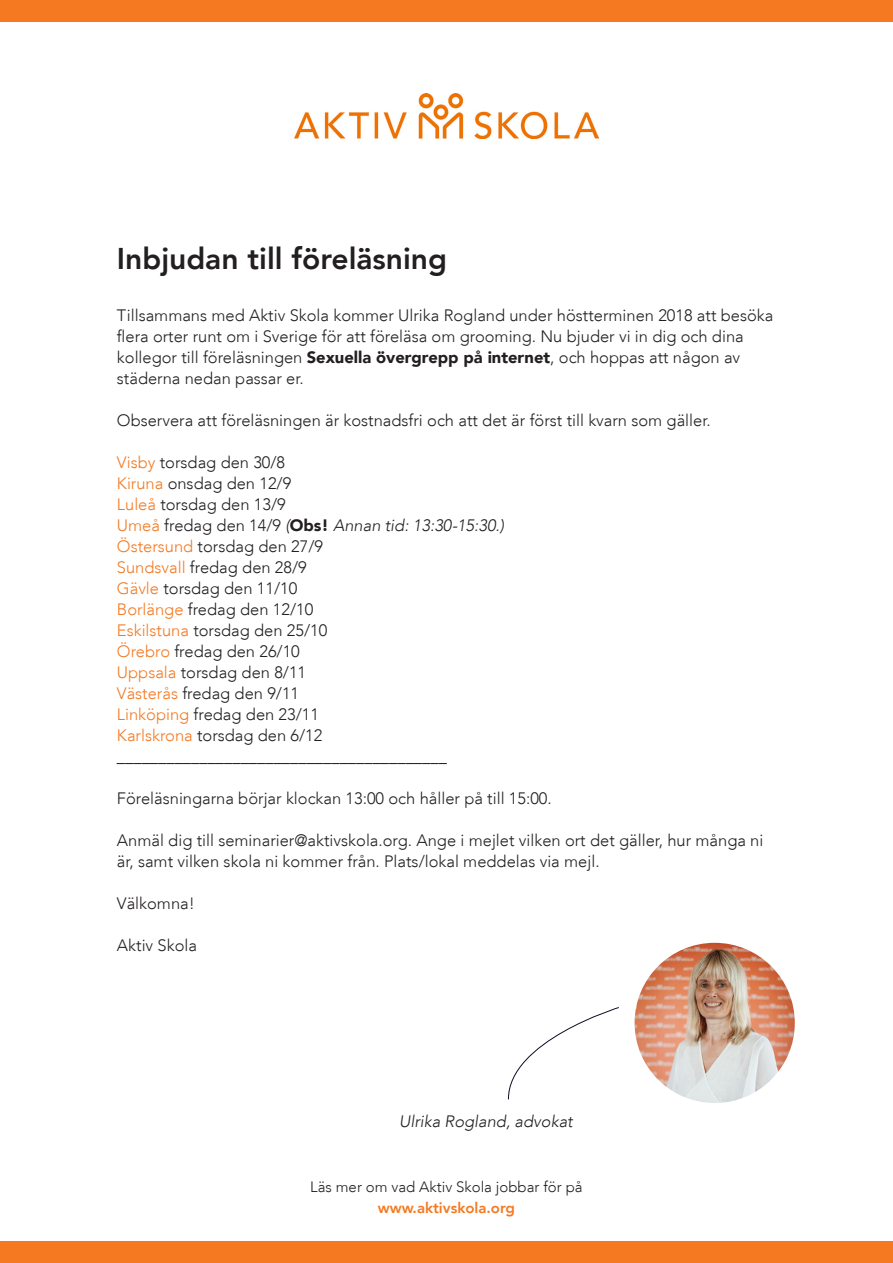
<style>
.page{position:relative;width:893px;height:1263px;background:#fff}
.page>*{position:absolute;margin:0;border:0;box-sizing:border-box;transform-origin:0 0}
.t1{font:800 30px "Avenir LT";color:#231f20}
.t2{font:300 16.5px/21px "Avenir LT";color:#231f20}
.t3{font:italic 300 16.5px "Avenir LT";color:#231f20}
.t4{font:300 15px "Avenir LT";color:#231f20}
.t5{font:800 15px "Avenir LT";color:#f47921}
.s1{font-weight:900}
.s2{color:#f47921}
.s3{font-style:normal;color:#f47921}
.s4{font-style:normal}
.s5{font-weight:900;font-style:normal}
</style>
<div class="page">
<img style="left:295px;top:93px;width:303px;height:45px">
<div style="left:0;top:0;width:893px;height:21px;background:#f47921"></div>
<div style="left:0;top:1241px;width:893px;height:21px;background:#f47921"></div>
<img style="left:633px;top:941px;width:163px;height:163px;border-radius:82px">
<div style="left:632px;top:940px;width:166px;height:166px;border:3px solid #fff;border-radius:50%"></div>
<svg style="left:508px;top:1007px;width:111px;height:93px"></svg>
<p class="t1" style="left:117px;top:241px;width:332px">Inbjudan till föreläsning</p>
<p class="t2" style="left:117px;top:305px;width:658px">Tillsammans med Aktiv Skola kommer Ulrika Rogland under höstterminen 2018 att besöka flera orter runt om i Sverige för att föreläsa om grooming. Nu bjuder vi in dig och dina kollegor till föreläsningen <span class="s1">Sexuella övergrepp på internet</span>, och hoppas att någon av städerna nedan passar er.</p>
<p class="t2" style="left:117px;top:410px;width:595px">Observera att föreläsningen är kostnadsfri och att det är först till kvarn som gäller.</p>
<p class="t2" style="left:117px;top:452px;width:170px"><span class="s2">Visby</span> torsdag den 30/8</p>
<p class="t2" style="left:117px;top:473px;width:176px"><span class="s2">Kiruna</span> onsdag den 12/9</p>
<p class="t2" style="left:117px;top:494px;width:170px"><span class="s2">Luleå</span> torsdag den 13/9</p>
<p class="t3" style="left:117px;top:516px;width:389px"><span class="s3">Umeå</span> <span class="s4">fredag den 14/9</span> (<span class="s5">Obs!</span> Annan tid: 13:30-15:30.)</p>
<p class="t2" style="left:117px;top:536px;width:208px"><span class="s2">Östersund</span> torsdag den 27/9</p>
<p class="t2" style="left:117px;top:557px;width:191px"><span class="s2">Sundsvall</span> fredag den 28/9</p>
<p class="t2" style="left:117px;top:578px;width:182px"><span class="s2">Gävle</span> torsdag den 11/10</p>
<p class="t2" style="left:117px;top:599px;width:198px"><span class="s2">Borlänge</span> fredag den 12/10</p>
<p class="t2" style="left:117px;top:620px;width:212px"><span class="s2">Eskilstuna</span> torsdag den 25/10</p>
<p class="t2" style="left:117px;top:641px;width:184px"><span class="s2">Örebro</span> fredag den 26/10</p>
<p class="t2" style="left:117px;top:662px;width:191px"><span class="s2">Uppsala</span> torsdag den 8/11</p>
<p class="t2" style="left:117px;top:683px;width:184px"><span class="s2">Västerås</span> fredag den 9/11</p>
<p class="t2" style="left:117px;top:704px;width:204px"><span class="s2">Linköping</span> fredag den 23/11</p>
<p class="t2" style="left:117px;top:725px;width:207px"><span class="s2">Karlskrona</span> torsdag den 6/12</p>
<p class="t2" style="left:117px;top:746px;width:331px">________________________________________</p>
<p class="t2" style="left:117px;top:788px;width:436px">Föreläsningarna börjar klockan 13:00 och håller på till 15:00.</p>
<p class="t2" style="left:117px;top:830px;width:648px">Anmäl dig till seminarier@aktivskola.org. Ange i mejlet vilken ort det gäller, hur många ni är, samt vilken skola ni kommer från. Plats/lokal meddelas via mejl.</p>
<p class="t2" style="left:117px;top:893px;width:79px">Välkomna!</p>
<p class="t2" style="left:117px;top:935px;width:82px">Aktiv Skola</p>
<p class="t3" style="left:399px;top:1112px;width:175px">Ulrika Rogland, advokat</p>
<p class="t4" style="left:310px;top:1178px;width:274px">Läs mer om vad Aktiv Skola jobbar för på</p>
<p class="t5" style="left:378px;top:1199px;width:139px">www.aktivskola.org</p>
</div>
